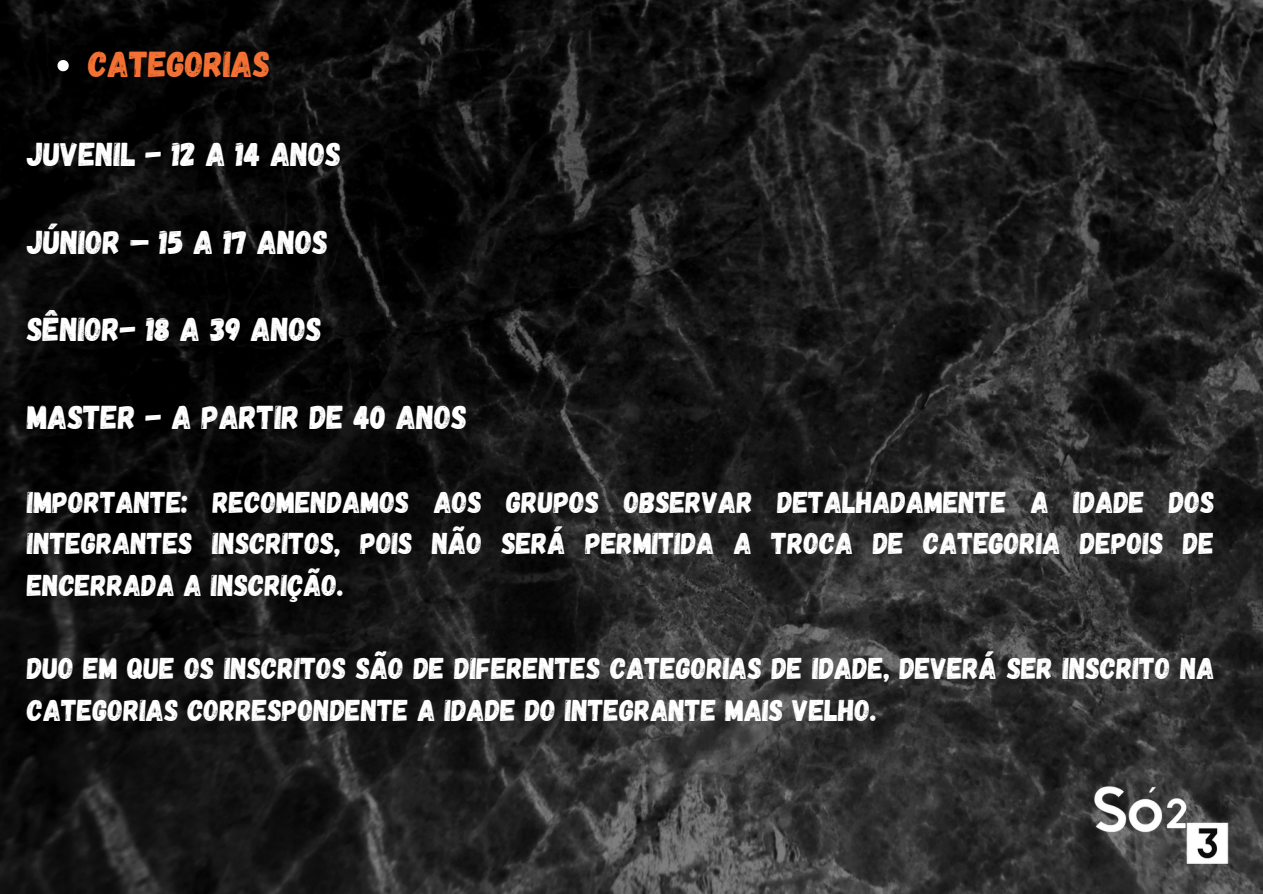
<style>
.page{position:relative;width:1263px;height:894px;background:#fff}
.page>*{position:absolute;margin:0;border:0;box-sizing:border-box;transform-origin:0 0}
.t1{font:36px "Gagalin";color:#f47133}
.t2{font:33px "Gagalin";color:#fff}
.t3{font:30px/41.5px "Gagalin";color:#fff;text-align:justify}
</style>
<div class="page">
<img style="left:0;top:0;width:1263px;height:893px">
<svg style="left:57px;top:60px;width:12px;height:11px"></svg>
<img style="left:1058px;top:716px;width:205px;height:177px">
<p class="t1" style="left:88px;top:41px;width:183px">CATEGORIAS</p>
<p class="t2" style="left:27px;top:133px;width:316px">JUVENIL - 12 A 14 ANOS</p>
<p class="t2" style="left:27px;top:220px;width:303px">JÚNIOR – 15 A 17 ANOS</p>
<p class="t2" style="left:27px;top:308px;width:296px">SÊNIOR- 18 A 39 ANOS</p>
<p class="t2" style="left:27px;top:396px;width:442px">MASTER - A PARTIR DE 40 ANOS</p>
<p class="t3" style="left:27px;top:479px;width:1189px">IMPORTANTE: RECOMENDAMOS AOS GRUPOS OBSERVAR DETALHADAMENTE A IDADE DOS INTEGRANTES INSCRITOS, POIS NÃO SERÁ PERMITIDA A TROCA DE CATEGORIA DEPOIS DE ENCERRADA A INSCRIÇÃO.</p>
<p class="t3" style="left:27px;top:646px;width:1189px">DUO EM QUE OS INSCRITOS SÃO DE DIFERENTES CATEGORIAS DE IDADE, DEVERÁ SER INSCRITO NA<br>CATEGORIAS CORRESPONDENTE A IDADE DO INTEGRANTE MAIS VELHO.</p>
</div>
